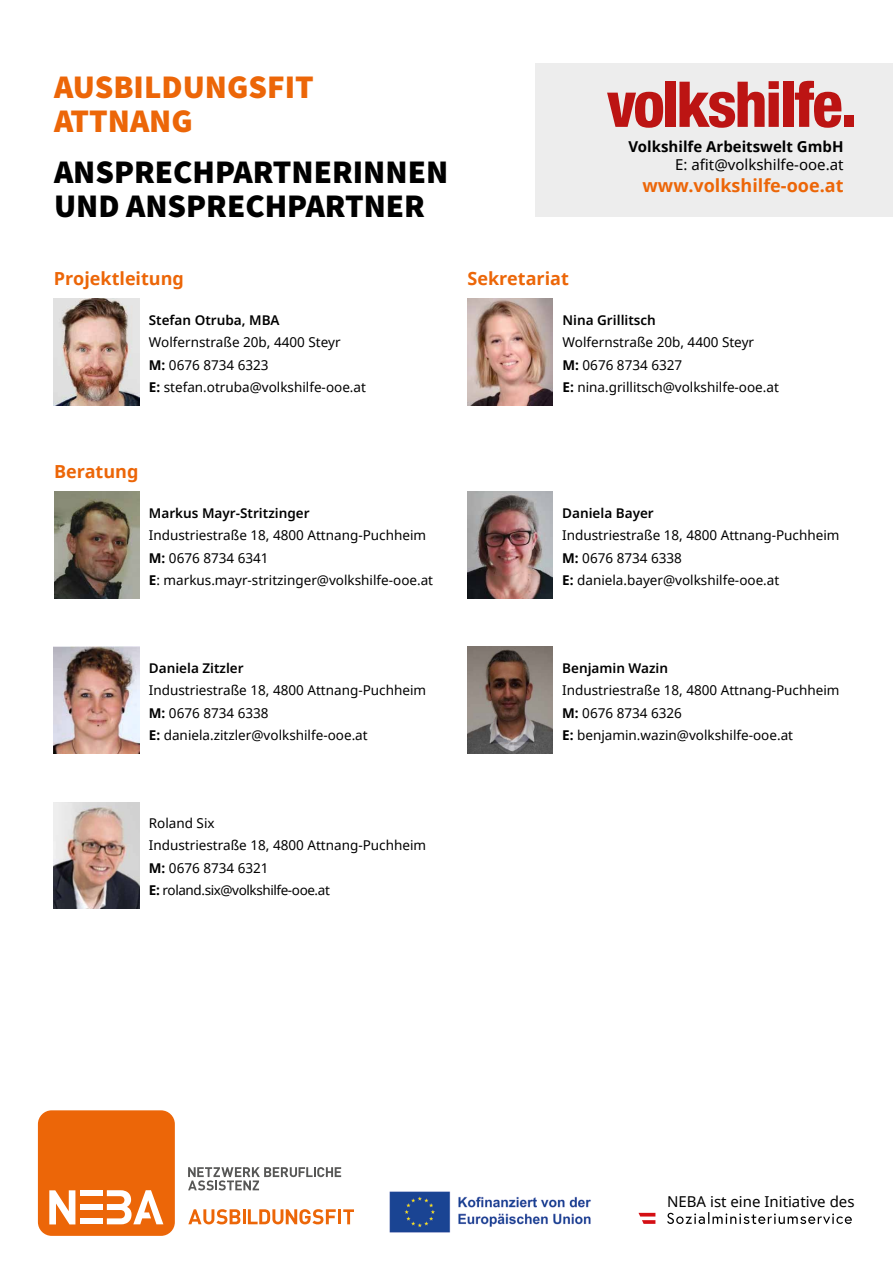
<style>
.page{position:relative;width:893px;height:1263px;background:#fff}
.page>*{position:absolute;margin:0;border:0;box-sizing:border-box;transform-origin:0 0}
.t1{font:900 33px/34.2px "Source Sans Pro";color:#000}
.t2{font:900 33px/34.2px "Source Sans Pro";color:#ec6608}
.t3{font:700 18px "Noto Sans";color:#ec6608}
.t4{font:15px "Noto Sans";color:#000}
.t5{font:700 15px "Noto Sans";color:#000}
.t6{font:13.5px/22.5px "Noto Sans";color:#000}
.t7{font:600 13.5px "Noto Sans";color:#000}
.s1{font-weight:700}
</style>
<div class="page">
<div style="left:536px;top:64px;width:357px;height:153px;background:#ededed"></div>
<svg style="left:607px;top:92px;width:56px;height:36px"></svg>
<div style="left:665px;top:82px;width:10px;height:45px;background:#bc1413"></div>
<svg style="left:679px;top:81px;width:100px;height:47px"></svg>
<div style="left:783px;top:82px;width:10px;height:45px;background:#bc1413"></div>
<svg style="left:795px;top:81px;width:46px;height:47px"></svg>
<div style="left:844px;top:115px;width:10px;height:12px;background:#bc1413"></div>
<img style="left:54px;top:299px;width:85px;height:106px">
<img style="left:468px;top:299px;width:85px;height:106px">
<img style="left:468px;top:492px;width:85px;height:106px">
<img style="left:54px;top:492px;width:85px;height:106px">
<img style="left:54px;top:647px;width:85px;height:106px">
<img style="left:54px;top:802px;width:85px;height:106px">
<img style="left:468px;top:647px;width:85px;height:106px">
<svg style="left:667px;top:1212px;width:185px;height:12px"></svg>
<svg style="left:638px;top:1213px;width:17px;height:11px"></svg>
<div style="left:38px;top:1110px;width:137px;height:126px;background:#ec6608;border-radius:14px"></div>
<svg style="left:49px;top:1190px;width:26px;height:34px"></svg>
<div style="left:80px;top:1190px;width:22px;height:6px;background:#fff"></div>
<div style="left:80px;top:1204px;width:22px;height:6px;background:#fff"></div>
<div style="left:80px;top:1218px;width:22px;height:6px;background:#fff"></div>
<svg style="left:107px;top:1190px;width:56px;height:34px"></svg>
<svg style="left:188px;top:1167px;width:153px;height:23px"></svg>
<svg style="left:188px;top:1209px;width:52px;height:15px"></svg>
<hr style="left:243px;top:1209px;width:3px;height:15px;background:#ec6608">
<svg style="left:248px;top:1209px;width:88px;height:15px"></svg>
<hr style="left:338px;top:1209px;width:3px;height:15px;background:#ec6608">
<svg style="left:343px;top:1209px;width:11px;height:15px"></svg>
<img style="left:389px;top:1191px;width:202px;height:42px">
<h1 class="t2" style="left:54px;top:70px;width:261px">AUSBILDUNGSFIT<br>ATTNANG</h1>
<h1 class="t1" style="left:54px;top:156px;width:396px">ANSPRECHPARTNERINNEN<br>UND ANSPRECHPARTNER</h1>
<h2 class="t3" style="left:54px;top:266px;width:132px">Projektleitung</h2>
<p class="t7" style="left:149px;top:310px;width:132px">Stefan Otruba, MBA</p>
<p class="t6" style="left:149px;top:331px;width:219px">Wolfernstraße 20b, 4400 Steyr<br><span class="s1">M:</span> 0676 8734 6323<br><span class="s1">E:</span> stefan.otruba@volkshilfe-ooe.at</p>
<h2 class="t3" style="left:468px;top:266px;width:103px">Sekretariat</h2>
<p class="t5" style="left:628px;top:136px;width:217px">Volkshilfe Arbeitswelt GmbH</p>
<p class="t4" style="left:675px;top:155px;width:170px">E: afit@volkshilfe-ooe.at</p>
<h2 class="t3" style="left:642px;top:173px;width:202px">www.volkshilfe-ooe.at</h2>
<p class="t7" style="left:562px;top:310px;width:95px">Nina Grillitsch</p>
<p class="t6" style="left:562px;top:331px;width:218px">Wolfernstraße 20b, 4400 Steyr<br><span class="s1">M:</span> 0676 8734 6327<br><span class="s1">E:</span> nina.grillitsch@volkshilfe-ooe.at</p>
<h2 class="t3" style="left:54px;top:459px;width:86px">Beratung</h2>
<p class="t7" style="left:149px;top:503px;width:162px">Markus Mayr-Stritzinger</p>
<p class="t6" style="left:149px;top:523px;width:286px">Industriestraße 18, 4800 Attnang-Puchheim<br><span class="s1">M:</span> 0676 8734 6341<br><span class="s1">E</span>: markus.mayr-stritzinger@volkshilfe-ooe.at</p>
<p class="t7" style="left:562px;top:503px;width:93px">Daniela Bayer</p>
<p class="t6" style="left:562px;top:523px;width:279px">Industriestraße 18, 4800 Attnang-Puchheim<br><span class="s1">M:</span> 0676 8734 6338<br><span class="s1">E:</span> daniela.bayer@volkshilfe-ooe.at</p>
<p class="t7" style="left:149px;top:658px;width:96px">Daniela Zitzler</p>
<p class="t6" style="left:149px;top:679px;width:279px">Industriestraße 18, 4800 Attnang-Puchheim<br><span class="s1">M:</span> 0676 8734 6338<br><span class="s1">E:</span> daniela.zitzler@volkshilfe-ooe.at</p>
<p class="t6" style="left:149px;top:811px;width:279px">Roland Six<br>Industriestraße 18, 4800 Attnang-Puchheim<br><span class="s1">M:</span> 0676 8734 6321<br><span class="s1">E:</span> roland.six@volkshilfe-ooe.at</p>
<p class="t7" style="left:562px;top:658px;width:107px">Benjamin Wazin</p>
<p class="t6" style="left:562px;top:679px;width:279px">Industriestraße 18, 4800 Attnang-Puchheim<br><span class="s1">M:</span> 0676 8734 6326<br><span class="s1">E:</span> benjamin.wazin@volkshilfe-ooe.at</p>
<p class="t4" style="left:667px;top:1192px;width:189px">NEBA ist eine Initiative des</p>
</div>
